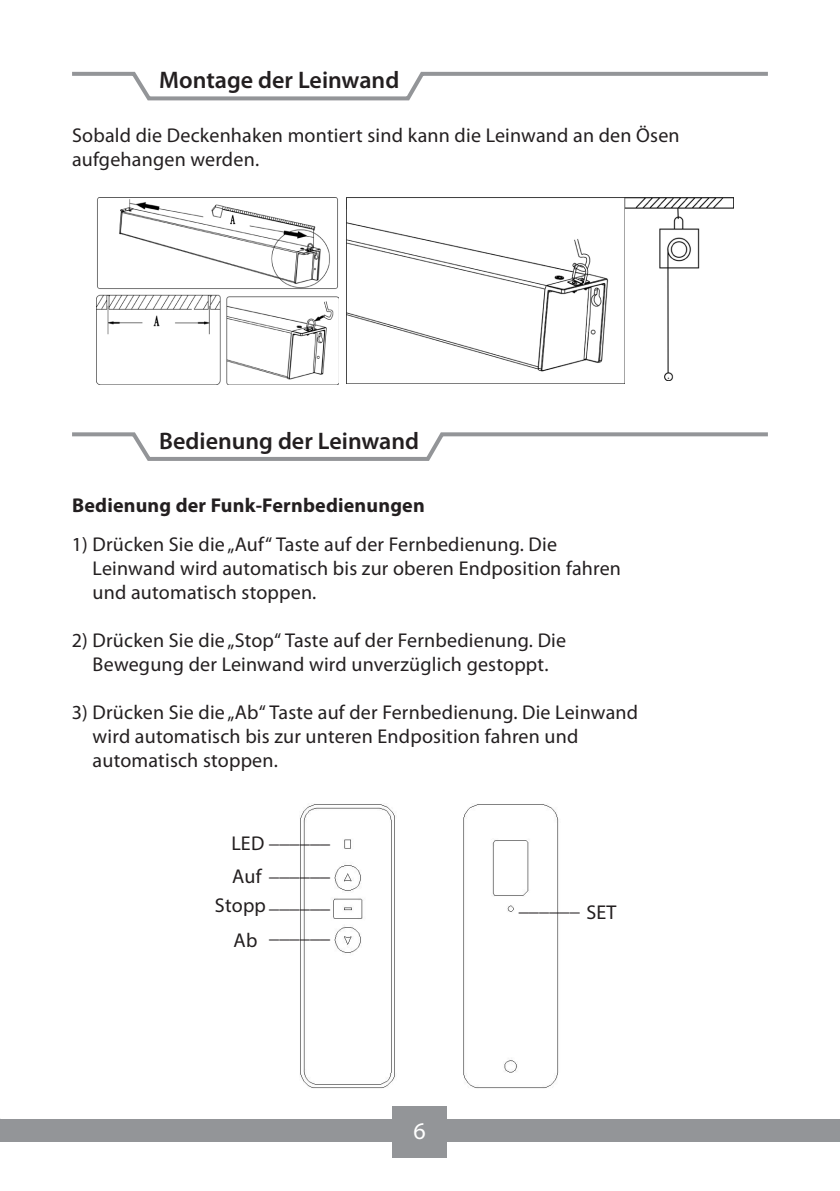
<style>
.page{position:relative;width:840px;height:1191px;background:#fff}
.page>*{position:absolute;margin:0;border:0;box-sizing:border-box;transform-origin:0 0}
.t1{font:600 24px "Myriad Pro";color:#231f20}
.t2{font:24px "Myriad Pro";color:#fff}
.t3{font:20px/24px "Myriad Pro";letter-spacing:.01em;color:#231f20}
.t4{font:20px/29px "Myriad Pro";letter-spacing:.01em;color:#221e1f;text-align:right}
.t5{font:700 20px "Myriad Pro";letter-spacing:.01em;color:#231f20}
</style>
<div class="page">
<div style="left:392px;top:1106px;width:54px;height:51px;background:#939598"></div>
<div style="left:0;top:1119px;width:839px;height:22px;background:#939598"></div>
<svg style="left:72px;top:71px;width:696px;height:30px"></svg>
<svg style="left:72px;top:432px;width:696px;height:29px"></svg>
<img style="left:96px;top:197px;width:242px;height:187px">
<img style="left:624px;top:197px;width:108px;height:184px">
<img style="left:346px;top:197px;width:277px;height:186px">
<img style="left:300px;top:804px;width:259px;height:285px">
<p class="t1" style="left:159px;top:67px;width:241px">Montage der Leinwand</p>
<p class="t3" style="left:72px;top:123px;width:608px">Sobald die Deckenhaken montiert sind kann die Leinwand an den Ösen aufgehangen werden.</p>
<p class="t1" style="left:159px;top:427px;width:261px">Bedienung der Leinwand</p>
<p class="t5" style="left:72px;top:492px;width:354px">Bedienung der Funk-Fernbedienungen</p>
<p class="t3" style="left:93px;top:532px;width:529px;text-indent:-21px">1) Drücken Sie die „Auf“ Taste auf der Fernbedienung. Die<br>Leinwand wird automatisch bis zur oberen Endposition fahren und automatisch stoppen.</p>
<p class="t3" style="left:72px;top:628px;width:495px;text-align:center">2) Drücken Sie die „Stop“ Taste auf der Fernbedienung. Die<br>Bewegung der Leinwand wird unverzüglich gestoppt.</p>
<p class="t3" style="left:93px;top:700px;width:546px;text-indent:-21px">3) Drücken Sie die „Ab“ Taste auf der Fernbedienung. Die Leinwand wird automatisch bis zur unteren Endposition fahren und automatisch stoppen.</p>
<p class="t4" style="left:231px;top:828px;width:35px">LED</p>
<p class="t4" style="left:269px;top:821px;width:62px">______</p>
<p class="t4" style="left:215px;top:861px;width:53px">Auf<br>Stopp</p>
<p class="t4" style="left:233px;top:925px;width:25px">Ab</p>
<p class="t4" style="left:269px;top:852px;width:63px;line-height:32px;text-align:left">______ ______</p>
<p class="t4" style="left:269px;top:916px;width:62px">______</p>
<p class="t2" style="left:413px;top:1117px;width:14px">6</p>
<p class="t4" style="left:518px;top:889px;width:99px">______ SET</p>
</div>
